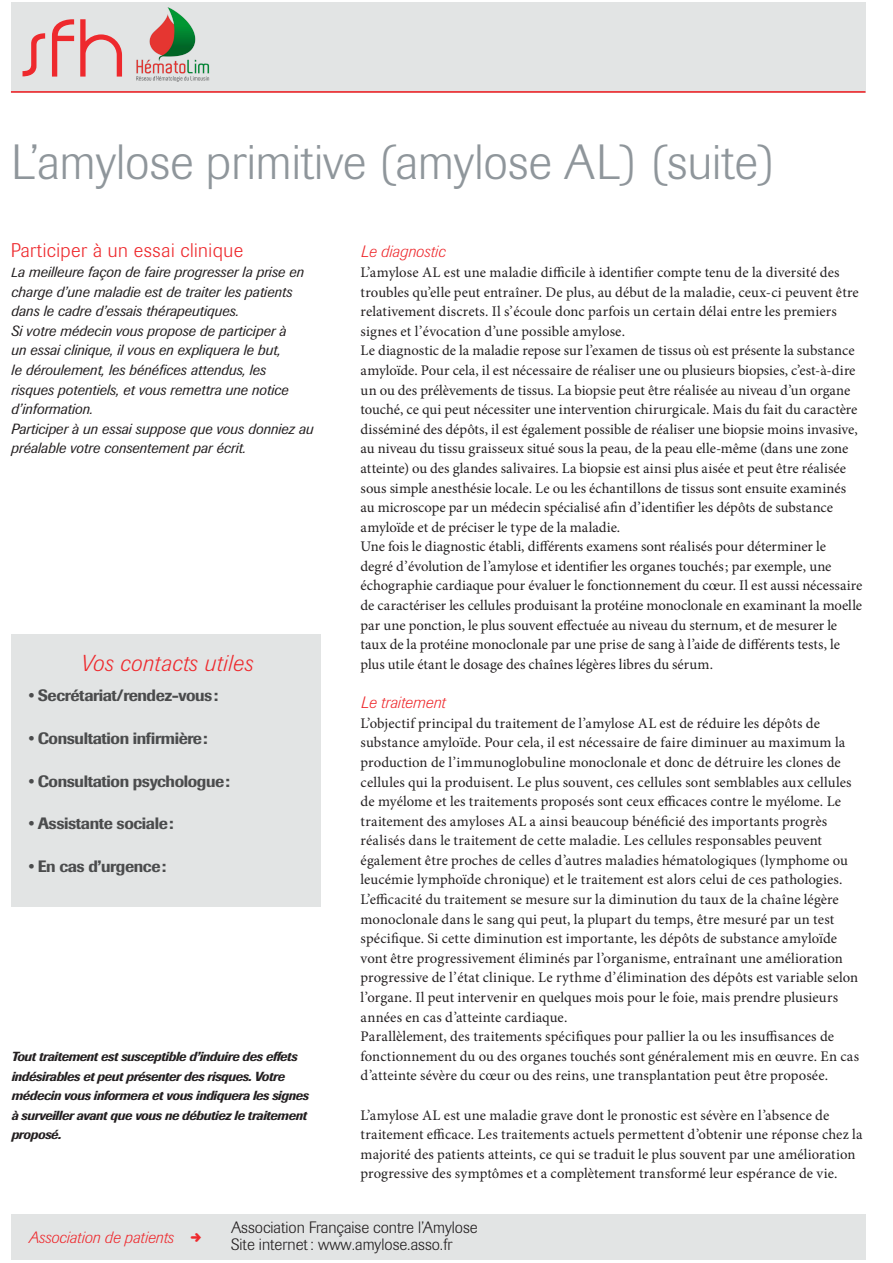
<style>
.page{position:relative;width:893px;height:1263px;background:#fff}
.page>*{position:absolute;margin:0;border:0;box-sizing:border-box;transform-origin:0 0}
.t1{font:300 49.05px "Imago";color:#8f969b}
.t2{font:italic 300 22.8px "Imago";letter-spacing:.025em;color:#ee292d}
.t3{font:300 19.65px "Imago";letter-spacing:.025em;color:#ee292d}
.t4{font:500 16.35px "Imago";letter-spacing:-.025em;color:#4b4c4d}
.t5{font:300 16.35px/16.4px "Imago";color:#231f20}
.t6{font:italic 300 16.35px "Imago";color:#ee292d}
.t7{font:14.7px/19.6px "Minion Pro";letter-spacing:.005em;color:#231f20}
.t8{font:italic 14.7px/19.6px "Imago";color:#231f20}
.t9{font:italic 500 13.05px/19.6px "Imago";letter-spacing:-.025em;color:#231f20}
.s1{font-size:13.05px}
</style>
<div class="page">
<div style="left:11px;top:634px;width:310px;height:272px;background:#e2e4e4"></div>
<div style="left:11px;top:1214px;width:854px;height:46px;background:#e2e4e4"></div>
<div style="left:11px;top:3px;width:854px;height:90px;background:#e2e4e4"></div>
<hr style="left:11px;top:91px;width:854px;height:2px;background:#ee292d">
<svg style="left:23px;top:33px;width:22px;height:43px"></svg>
<svg style="left:80px;top:19px;width:42px;height:58px"></svg>
<svg style="left:52px;top:19px;width:22px;height:58px"></svg>
<img style="left:136px;top:7px;width:74px;height:75px">
<h1 class="t1" style="left:11px;top:135px;width:766px">L’amylose primitive (amylose AL) (suite)</h1>
<h3 class="t3" style="left:11px;top:240px;width:234px">Participer à un essai clinique</h3>
<p class="t8" style="left:11px;top:262px;width:304px"><span class="s1">L</span>a meilleure façon de faire progresser la prise en charge d’une maladie est de traiter les patients dans le cadre d’essais thérapeutiques.<br>Si votre médecin vous propose de participer à<br>un essai clinique, il vous en expliquera le but,<br>le déroulement, les bénéfices attendus, les<br>risques potentiels, et vous remettra une notice d’information.<br>Participer à un essai suppose que vous donniez au préalable votre consentement par écrit.</p>
<h2 class="t2" style="left:80px;top:650px;width:174px">Vos contacts utiles</h2>
<p class="t4" style="left:29px;top:685px;width:191px">• Secrétariat/rendez-vous:</p>
<p class="t4" style="left:29px;top:728px;width:180px">• Consultation infirmière:</p>
<p class="t4" style="left:29px;top:771px;width:203px">• Consultation psychologue:</p>
<p class="t4" style="left:29px;top:814px;width:146px">• Assistante sociale:</p>
<p class="t4" style="left:29px;top:856px;width:139px">• En cas d’urgence:</p>
<p class="t9" style="left:11px;top:1046px;width:299px">Tout traitement est susceptible d’induire des effets indésirables et peut présenter des risques. Votre médecin vous informera et vous indiquera les signes à surveiller avant que vous ne débutiez le traitement proposé.</p>
<p class="t6" style="left:361px;top:242px;width:86px">Le diagnostic</p>
<p class="t7" style="left:361px;top:263px;width:503px">L’amylose AL est une maladie difficile à identifier compte tenu de la diversité des troubles qu’elle peut entraîner. De plus, au début de la maladie, ceux-ci peuvent être relativement discrets. Il s’écoule donc parfois un certain délai entre les premiers signes et l’évocation d’une possible amylose.<br>Le diagnostic de la maladie repose sur l’examen de tissus où est présente la substance amyloïde. Pour cela, il est nécessaire de réaliser une ou plusieurs biopsies, c’est-à-dire un ou des prélèvements de tissus. La biopsie peut être réalisée au niveau d’un organe touché, ce qui peut nécessiter une intervention chirurgicale. Mais du fait du caractère disséminé des dépôts, il est également possible de réaliser une biopsie moins invasive, au niveau du tissu graisseux situé sous la peau, de la peau elle-même (dans une zone atteinte) ou des glandes salivaires. La biopsie est ainsi plus aisée et peut être réalisée sous simple anesthésie locale. Le ou les échantillons de tissus sont ensuite examinés au microscope par un médecin spécialisé afin d’identifier les dépôts de substance amyloïde et de préciser le type de la maladie.<br>Une fois le diagnostic établi, différents examens sont réalisés pour déterminer le<br>degré d’évolution de l’amylose et identifier les organes touchés; par exemple, une échographie cardiaque pour évaluer le fonctionnement du cœur. Il est aussi nécessaire de caractériser les cellules produisant la protéine monoclonale en examinant la moelle par une ponction, le plus souvent effectuée au niveau du sternum, et de mesurer le taux de la protéine monoclonale par une prise de sang à l’aide de différents tests, le plus utile étant le dosage des chaînes légères libres du sérum.</p>
<p class="t6" style="left:361px;top:693px;width:86px">Le traitement</p>
<p class="t7" style="left:361px;top:713px;width:500px">L’objectif principal du traitement de l’amylose AL est de réduire les dépôts de substance amyloïde. Pour cela, il est nécessaire de faire diminuer au maximum la production de l’immunoglobuline monoclonale et donc de détruire les clones de cellules qui la produisent. Le plus souvent, ces cellules sont semblables aux cellules de myélome et les traitements proposés sont ceux efficaces contre le myélome. Le traitement des amyloses AL a ainsi beaucoup bénéficié des importants progrès réalisés dans le traitement de cette maladie. Les cellules responsables peuvent également être proches de celles d’autres maladies hématologiques (lymphome ou leucémie lymphoïde chronique) et le traitement est alors celui de ces pathologies.<br>L’efficacité du traitement se mesure sur la diminution du taux de la chaîne légère monoclonale dans le sang qui peut, la plupart du temps, être mesuré par un test spécifique. Si cette diminution est importante, les dépôts de substance amyloïde vont être progressivement éliminés par l’organisme, entraînant une amélioration progressive de l’état clinique. Le rythme d’élimination des dépôts est variable selon l’organe. Il peut intervenir en quelques mois pour le foie, mais prendre plusieurs années en cas d’atteinte cardiaque.<br>Parallèlement, des traitements spécifiques pour pallier la ou les insuffisances de fonctionnement du ou des organes touchés sont généralement mis en œuvre. En cas d’atteinte sévère du cœur ou des reins, une transplantation peut être proposée.</p>
<p class="t7" style="left:361px;top:1105px;width:503px">L’amylose AL est une maladie grave dont le pronostic est sévère en l’absence de traitement efficace. Les traitements actuels permettent d’obtenir une réponse chez la majorité des patients atteints, ce qui se traduit le plus souvent par une amélioration progressive des symptômes et a complètement transformé leur espérance de vie.</p>
<p class="t6" style="left:28px;top:1228px;width:146px">Association de patients</p>
<p class="t5" style="left:231px;top:1220px;width:248px">Association Française contre l’Amylose<br>Site internet: www.amylose.asso.fr</p>
</div>
